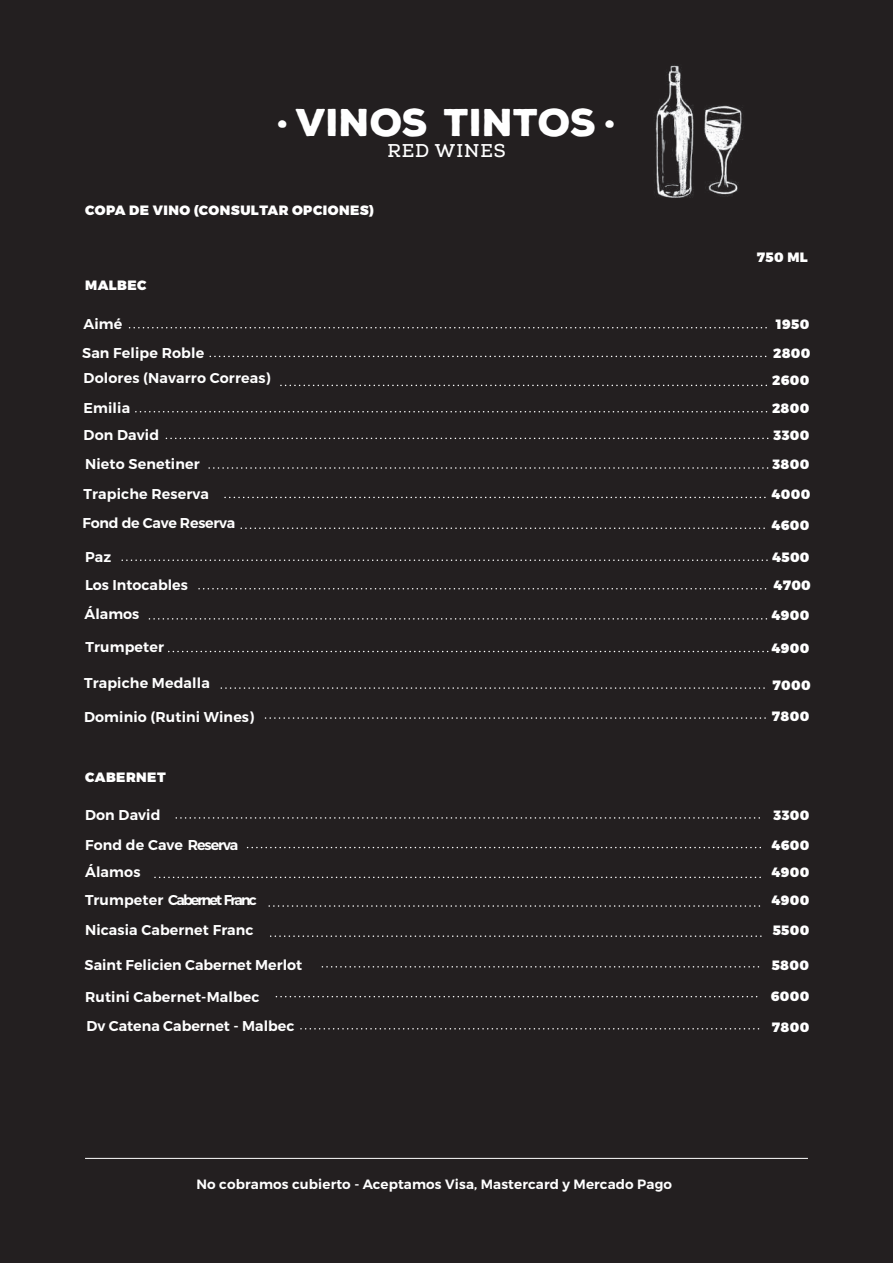
<style>
.page{position:relative;width:893px;height:1263px;background:#231f20}
.page>*{position:absolute;margin:0;border:0;box-sizing:border-box;transform-origin:0 0}
.t1{font:900 37.5px "Nexa Rust Sans";color:#fff}
.t2{font:700 18px "Nexa Slab";letter-spacing:.05em;color:#fff}
.t3{font:600 14.25px/30px "Montserrat";letter-spacing:.01em;color:#fff}
.t4{font:600 14.25px "Montserrat";letter-spacing:-.015em;color:#fff}
.t5{font:900 13.5px/28.5px "Montserrat";letter-spacing:.025em;color:#fff}
.t6{font:600 13.5px "Montserrat";letter-spacing:.01em;color:#fff}
</style>
<div class="page">
<img style="left:655px;top:65px;width:39px;height:133px">
<img style="left:704px;top:105px;width:39px;height:91px">
<hr style="left:85px;top:1158px;width:723px;height:1px;background:#fff">
<svg style="left:271px;top:935px;width:490px;height:2px"></svg>
<svg style="left:155px;top:877px;width:606px;height:1px"></svg>
<svg style="left:248px;top:847px;width:513px;height:1px"></svg>
<svg style="left:176px;top:817px;width:584px;height:2px"></svg>
<svg style="left:149px;top:618px;width:618px;height:2px"></svg>
<svg style="left:169px;top:651px;width:600px;height:1px"></svg>
<svg style="left:166px;top:438px;width:602px;height:1px"></svg>
<svg style="left:136px;top:411px;width:632px;height:1px"></svg>
<svg style="left:281px;top:385px;width:486px;height:1px"></svg>
<svg style="left:130px;top:327px;width:637px;height:1px"></svg>
<svg style="left:276px;top:996px;width:482px;height:1px"></svg>
<svg style="left:225px;top:497px;width:541px;height:1px"></svg>
<svg style="left:241px;top:527px;width:524px;height:2px"></svg>
<svg style="left:122px;top:559px;width:646px;height:2px"></svg>
<svg style="left:199px;top:588px;width:568px;height:1px"></svg>
<svg style="left:301px;top:1028px;width:459px;height:1px"></svg>
<svg style="left:209px;top:467px;width:559px;height:2px"></svg>
<svg style="left:221px;top:687px;width:544px;height:2px"></svg>
<svg style="left:322px;top:966px;width:438px;height:1px"></svg>
<svg style="left:269px;top:905px;width:492px;height:2px"></svg>
<svg style="left:265px;top:717px;width:501px;height:2px"></svg>
<svg style="left:210px;top:356px;width:557px;height:1px"></svg>
<h1 class="t1" style="left:277px;top:97px;width:340px">· VINOS TINTOS ·</h1>
<p class="t2" style="left:387px;top:140px;width:120px">RED WINES</p>
<p class="t5" style="left:85px;top:197px;width:291px">COPA DE VINO (CONSULTAR OPCIONES)</p>
<p class="t5" style="left:85px;top:272px;width:63px">MALBEC</p>
<p class="t3" style="left:84px;top:309px;width:40px">Aimé</p>
<p class="t5" style="left:757px;top:243px;width:52px">750 ML</p>
<p class="t5" style="left:776px;top:311px;width:35px">1950</p>
<p class="t3" style="left:82px;top:338px;width:124px">San Felipe Roble</p>
<p class="t5" style="left:773px;top:339px;width:39px">2800</p>
<p class="t3" style="left:84px;top:363px;width:189px">Dolores (Navarro Correas)<br>Emilia</p>
<p class="t3" style="left:84px;top:420px;width:77px">Don David</p>
<p class="t5" style="left:772px;top:366px;width:39px">2600<br>2800</p>
<p class="t5" style="left:774px;top:422px;width:37px">3300</p>
<p class="t3" style="left:85px;top:450px;width:116px">Nieto Senetiner</p>
<p class="t5" style="left:772px;top:451px;width:38px">3800</p>
<p class="t3" style="left:84px;top:479px;width:127px">Trapiche Reserva</p>
<p class="t5" style="left:772px;top:480px;width:40px">4000</p>
<p class="t4" style="left:83px;top:514px;width:154px">Fond de Cave Reserva</p>
<p class="t5" style="left:771px;top:511px;width:39px">4600</p>
<p class="t3" style="left:85px;top:542px;width:28px">Paz</p>
<p class="t5" style="left:772px;top:543px;width:39px">4500</p>
<p class="t3" style="left:85px;top:570px;width:104px">Los Intocables</p>
<p class="t5" style="left:773px;top:572px;width:39px">4700</p>
<p class="t3" style="left:85px;top:599px;width:56px">Álamos</p>
<p class="t3" style="left:85px;top:632px;width:80px">Trumpeter</p>
<p class="t5" style="left:772px;top:601px;width:39px">4900</p>
<p class="t5" style="left:772px;top:635px;width:39px">4900</p>
<p class="t3" style="left:84px;top:668px;width:127px">Trapiche Medalla</p>
<p class="t5" style="left:773px;top:671px;width:40px">7000</p>
<p class="t3" style="left:84px;top:702px;width:172px">Dominio (Rutini Wines)</p>
<p class="t5" style="left:772px;top:702px;width:39px">7800</p>
<p class="t5" style="left:85px;top:764px;width:82px">CABERNET</p>
<p class="t3" style="left:85px;top:800px;width:155px">Don David<br>Fond de Cave Reserva</p>
<p class="t3" style="left:85px;top:858px;width:173px;line-height:28.5px">Álamos<br>Trumpeter Cabernet Franc</p>
<p class="t3" style="left:85px;top:915px;width:170px">Nicasia Cabernet Franc</p>
<p class="t5" style="left:774px;top:801px;width:37px">3300</p>
<p class="t5" style="left:771px;top:832px;width:39px;line-height:27px">4600<br>4900</p>
<p class="t5" style="left:771px;top:887px;width:39px">4900</p>
<p class="t5" style="left:773px;top:917px;width:38px">5500</p>
<p class="t3" style="left:85px;top:950px;width:219px">Saint Felicien Cabernet Merlot</p>
<p class="t5" style="left:772px;top:951px;width:39px">5800</p>
<p class="t3" style="left:85px;top:981px;width:176px">Rutini Cabernet-Malbec</p>
<p class="t3" style="left:87px;top:1011px;width:209px">Dv Catena Cabernet - Malbec</p>
<p class="t6" style="left:196px;top:1175px;width:477px">No cobramos cubierto - Aceptamos Visa, Mastercard y Mercado Pago</p>
<p class="t5" style="left:771px;top:983px;width:40px">6000</p>
<p class="t5" style="left:772px;top:1014px;width:39px">7800</p>
</div>
